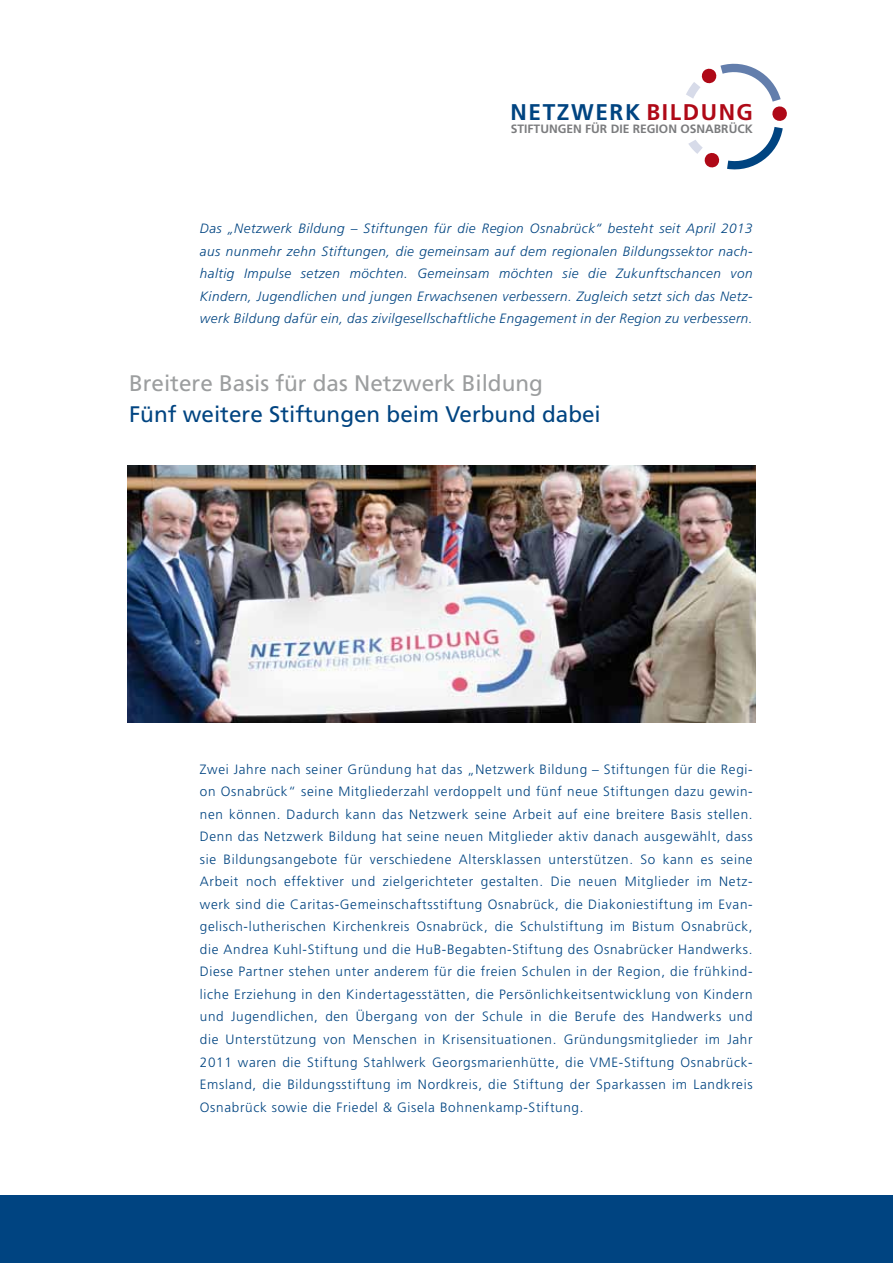
<style>
.page{position:relative;width:893px;height:1263px;background:#fff}
.page>*{position:absolute;margin:0;border:0;box-sizing:border-box;transform-origin:0 0}
.t1{font:700 22.65px "Frutiger";letter-spacing:.07em;color:#004481}
.t2{font:22.5px "Frutiger";color:#004481}
.t3{font:22.5px "Frutiger";color:#9c9e9f}
.t4{font:300 13.5px/22.5px "Frutiger";letter-spacing:.05em;color:#004481;text-align:justify}
.t5{font:italic 300 13.5px/22.5px "Frutiger";letter-spacing:.035em;color:#004481;text-align:justify}
.t6{font:700 12px "Frutiger";color:#7b7c7e}
.s1{color:#af0917}
</style>
<div class="page">
<div style="left:0;top:1195px;width:893px;height:68px;background:#004481"></div>
<svg style="left:686px;top:63px;width:101px;height:107px"></svg>
<img style="left:128px;top:466px;width:627px;height:257px">
<h1 class="t1" style="left:510px;top:99px;width:244px">NETZWERK <span class="s1">BILDUNG</span></h1>
<p class="t6" style="left:511px;top:122px;width:243px">STIFTUNGEN FÜR DIE REGION OSNABRÜCK</p>
<p class="t5" style="left:200px;top:217px;width:554px">Das „Netzwerk Bildung – Stiftungen für die Region Osnabrück“ besteht seit April 2013 aus nunmehr zehn Stiftungen, die gemeinsam auf dem regionalen Bildungssektor nach&shy;haltig Impulse setzen möchten. Gemeinsam möchten sie die Zukunftschancen von Kindern, Jugendlichen und jungen Erwachsenen verbessern. Zugleich setzt sich das Netz&shy;werk Bildung dafür ein, das zivilgesellschaftliche Engagement in der Region zu verbessern.</p>
<h2 class="t3" style="left:129px;top:370px;width:415px">B reitere Basis für das Netzwerk B ildung</h2>
<h2 class="t2" style="left:129px;top:401px;width:473px">Fünf weitere Stiftungen beim Verbund dabei</h2>
<p class="t4" style="left:200px;top:758px;width:554px">Zwei Jahre nach seiner Gründung hat das „Netzwerk Bildung – Stiftungen für die Regi&shy;on Osnabrück“ seine Mitgliederzahl verdoppelt und fünf neue Stiftungen dazu gewin&shy;nen können. Dadurch kann das Netzwerk seine Arbeit auf eine breitere Basis stellen.<br>Denn das Netzwerk Bildung hat seine neuen Mitglieder aktiv danach ausgewählt, dass sie Bildungsangebote für verschiedene Altersklassen unterstützen. So kann es seine Arbeit noch effektiver und zielgerichteter gestalten. Die neuen Mitglieder im Netz&shy;werk sind die Caritas-Gemeinschaftsstiftung Osnabrück, die Diakoniestiftung im Evan&shy;gelisch-lutherischen Kirchenkreis Osnabrück, die Schulstiftung im Bistum Osnabrück, die Andrea Kuhl-Stiftung und die HuB-Begabten-Stiftung des Osnabrücker Handwerks.<br>Diese Partner stehen unter anderem für die freien Schulen in der Region, die frühkind&shy;liche Erziehung in den Kindertagesstätten, die Persönlichkeitsentwicklung von Kindern und Jugendlichen, den Übergang von der Schule in die Berufe des Handwerks und die Unterstützung von Menschen in Krisensituationen. Gründungsmitglieder im Jahr 2011 waren die Stiftung Stahlwerk Georgsmarienhütte, die VME-Stiftung Osnabrück-Emsland, die Bildungsstiftung im Nordkreis, die Stiftung der Sparkassen im Landkreis Osnabrück sowie die Friedel &amp; Gisela Bohnenkamp-Stiftung.</p>
</div>
